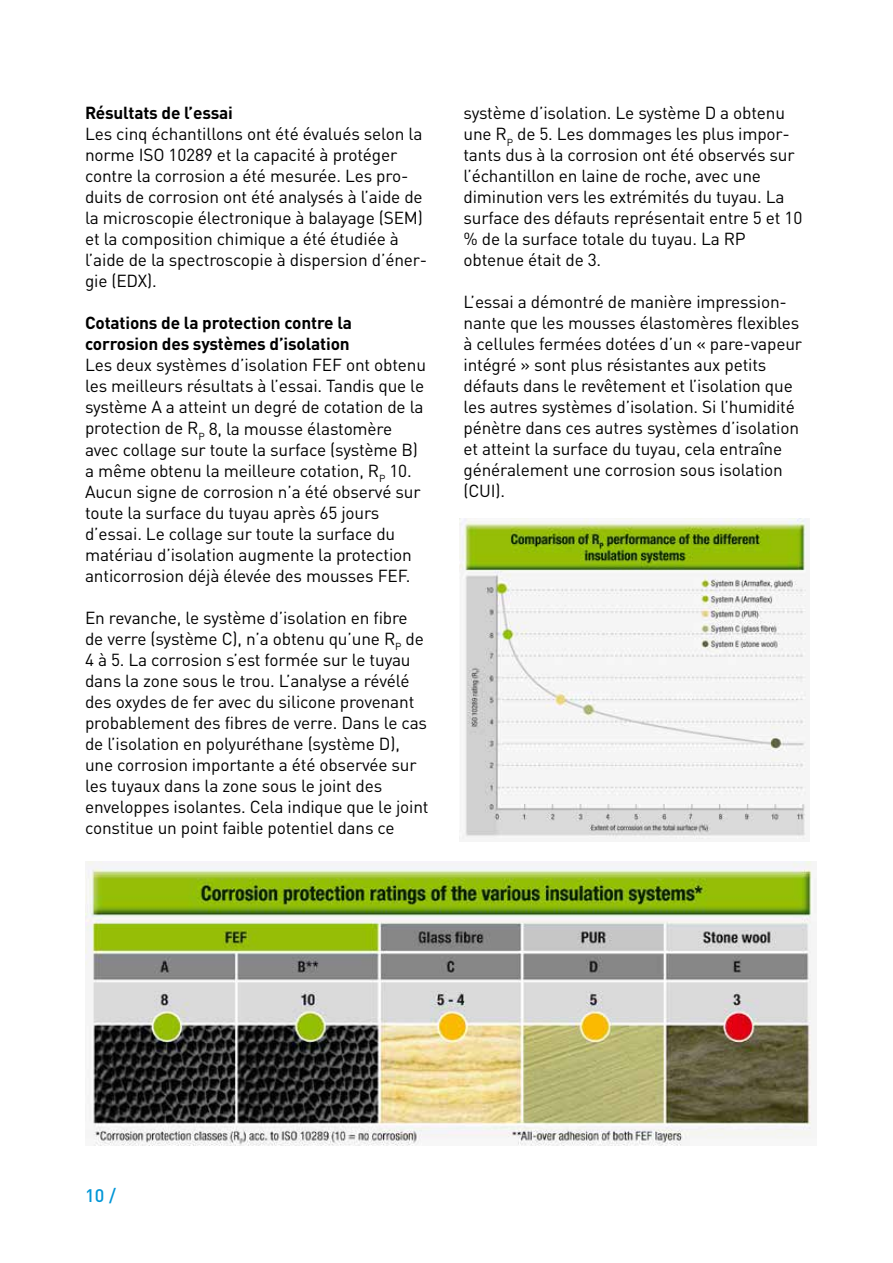
<style>
.page{position:relative;width:893px;height:1263px;background:#fff}
.page>*{position:absolute;margin:0;border:0;box-sizing:border-box;transform-origin:0 0}
.t1{font:500 18px "DIN Pro";color:#0096d7}
.t2{font:17.25px/21px "DIN Pro";letter-spacing:-.01em;color:#000}
.t3{font:700 17.25px/21px "DIN Pro";letter-spacing:-.01em;color:#000}
</style>
<div class="page">
<img style="left:85px;top:862px;width:731px;height:283px">
<img style="left:459px;top:519px;width:348px;height:320px">
<p class="t3" style="left:85px;top:101px;width:150px">Résultats de l’essai</p>
<p class="t2" style="left:85px;top:122px;width:344px">Les cinq échantillons ont été évalués selon la norme ISO 10289 et la capacité à protéger contre la corrosion a été mesurée. Les pro&shy;duits de corrosion ont été analysés à l’aide de la microscopie électronique à balayage (SEM) et la composition chimique a été étudiée à l’aide de la spectroscopie à dispersion d’éner&shy;gie (EDX).</p>
<p class="t3" style="left:85px;top:311px;width:268px">Cotations de la protection contre la corrosion des systèmes d’isolation</p>
<p class="t2" style="left:85px;top:353px;width:343px">Les deux systèmes d’isolation FEF ont obtenu les meilleurs résultats à l’essai. Tandis que le système A a atteint un degré de cotation de la protection de R<sub>P</sub> 8, la mousse élastomère avec collage sur toute la surface (système B) a même obtenu la meilleure cotation, R<sub>P</sub> 10.<br>Aucun signe de corrosion n’a été observé sur toute la surface du tuyau après 65 jours d’essai. Le collage sur toute la surface du matériau d’isolation augmente la protection anticorrosion déjà élevée des mousses FEF.</p>
<p class="t2" style="left:85px;top:605px;width:345px">En revanche, le système d’isolation en fibre de verre (système C), n’a obtenu qu’une R<sub>P</sub> de 4 à 5. La corrosion s’est formée sur le tuyau dans la zone sous le trou. L’analyse a révélé des oxydes de fer avec du silicone provenant probablement des fibres de verre. Dans le cas de l’isolation en polyuréthane (système D), une corrosion importante a été observée sur les tuyaux dans la zone sous le joint des enveloppes isolantes. Cela indique que le joint constitue un point faible potentiel dans ce</p>
<p class="t2" style="left:463px;top:101px;width:340px">système d’isolation. Le système D a obtenu une R<sub>P</sub> de 5. Les dommages les plus impor&shy;tants dus à la corrosion ont été observés sur l’échantillon en laine de roche, avec une diminution vers les extrémités du tuyau. La surface des défauts représentait entre 5 et 10 % de la surface totale du tuyau. La RP obtenue était de 3.</p>
<p class="t2" style="left:463px;top:290px;width:340px">L’essai a démontré de manière impression&shy;nante que les mousses élastomères flexibles à cellules fermées dotées d’un « pare-vapeur intégré » sont plus résistantes aux petits défauts dans le revêtement et l’isolation que les autres systèmes d’isolation. Si l’humidité pénètre dans ces autres systèmes d’isolation et atteint la surface du tuyau, cela entraîne généralement une corrosion sous isolation (CUI).</p>
<p class="t1" style="left:85px;top:1181px;width:32px">10 /</p>
</div>
